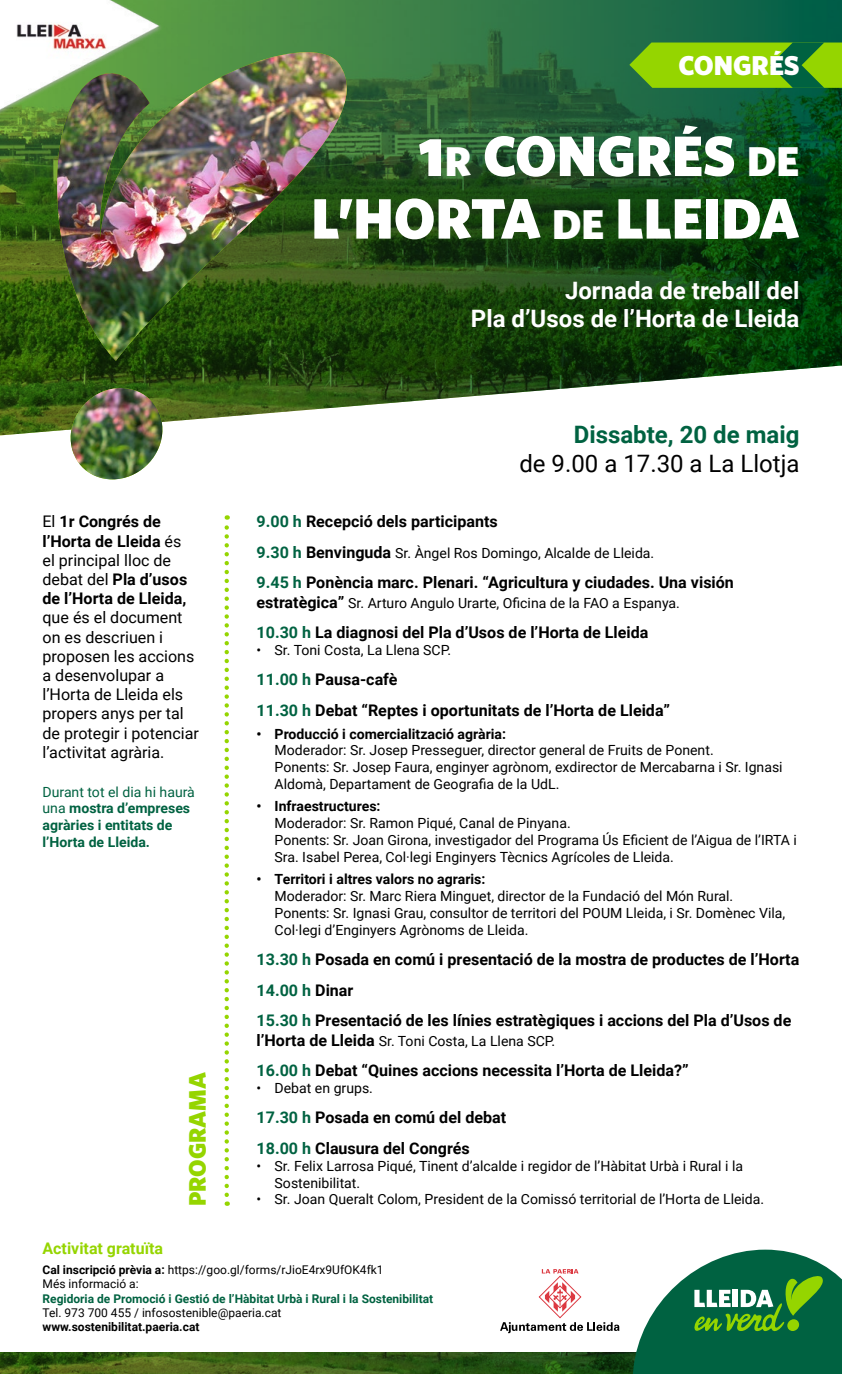
<style>
.page{position:relative;width:842px;height:1374px;background:#fff}
.page>*{position:absolute;margin:0;border:0;box-sizing:border-box;transform-origin:0 0}
.t1{font:57.1px/62.6px "Whitney Black SC";color:#fff;text-align:right}
.t2{font:27.4px "Whitney Black SC";color:#fff}
.t3{font:700 24px/28.8px "Roboto";color:#fff;text-align:right}
.t4{font:24px "Roboto";color:#000}
.t5{font:700 24px "Roboto";color:#006241}
.t6{font:24px "Whitney Black SC";color:#95d500}
.t7{font:700 16px/30.5px "Roboto";color:#000}
.t8{font:16px/19.2px "Roboto";color:#000}
.t9{font:700 16px "Roboto";color:#95d500}
.t10{font:14px/16.8px "Roboto";color:#000}
.t11{font:700 14px "Roboto";color:#000}
.t12{font:700 14px/16.8px "Roboto";color:#006241}
.t13{font:12px/14.4px "Roboto";color:#000}
.t14{font:700 12px "Roboto";color:#006241}
.t15{font:700 12px "Roboto";color:#000}
.s1{font-size:69.6px}
.s2{font-size:41.8px}
.s3{font-weight:400}
.s4{color:#006241}
.s5{font-weight:700;font-size:16px;color:#006241}
.s6{font-weight:700;font-size:16px}
.s7{font-weight:700}
</style>
<div class="page">
<img style="left:0;top:0;width:842px;height:435px">
<svg style="left:52px;top:24px;width:339px;height:337px;background:#35672a"></svg>
<img style="left:56px;top:52px;width:292px;height:309px">
<svg style="left:69px;top:388px;width:95px;height:47px"></svg>
<img style="left:70px;top:388px;width:93px;height:91px">
<img style="left:0;top:1352px;width:633px;height:22px">
<svg style="left:500px;top:1269px;width:119px;height:64px"></svg>
<svg style="left:633px;top:1249px;width:209px;height:125px"></svg>
<svg style="left:629px;top:43px;width:213px;height:45px;background:#78be0d"></svg>
<img style="left:0;top:0;width:172px;height:123px">
<svg style="left:225px;top:515px;width:4px;height:680px"></svg>
<h2 class="t2" style="left:678px;top:49px;width:122px">CONGRÉS</h2>
<h1 class="t1" style="left:311px;top:123px;width:490px"><span class="s1">1</span><span class="s2">R</span> CONGRÉS <span class="s2">DE<br></span>L’HORTA <span class="s2">DE</span> LLEIDA</h1>
<h3 class="t3" style="left:471px;top:275px;width:330px">Jornada de treball del<br>Pla d’Usos de l’Horta de Lleida</h3>
<p class="t7" style="left:43px;top:511px;width:146px;line-height:19.2px"><span class="s3">El</span> 1r Congrés de l’Horta de Lleida <span class="s3">és el principal lloc de debat del</span> Pla d’usos de l’Horta de Lleida,</p>
<p class="t8" style="left:43px;top:607px;width:158px">que és el document on es descriuen i proposen les accions a desenvolupar a l’Horta de Lleida els propers anys per tal de protegir i potenciar l’activitat agrària.</p>
<p class="t12" style="left:43px;top:783px;width:154px"><span class="s3">Durant tot el dia hi haurà una</span> mostra d’empreses agràries i entitats de l’Horta de Lleida.</p>
<h3 class="t6" style="left:183px;top:1206px;width:135px;rotate:-90deg">PROGRAMA</h3>
<h3 class="t5" style="left:574px;top:418px;width:227px">Dissabte, 20 de maig</h3>
<h3 class="t4" style="left:519px;top:447px;width:282px">de 9.00 a 17.30 a La Llotja</h3>
<p class="t7" style="left:257px;top:506px;width:243px"><span class="s4">9.00 h</span> Recepció dels participants</p>
<p class="t10" style="left:257px;top:544px;width:399px"><span class="s5">9.30 h</span> <span class="s6">Benvinguda</span> Sr. Àngel Ros Domingo, Alcalde de Lleida.</p>
<p class="t7" style="left:257px;top:567px;width:479px"><span class="s4">9.45 h</span> Ponència marc. Plenari. “Agricultura y ciudades. Una visión</p>
<p class="t10" style="left:257px;top:594px;width:425px"><span class="s6">estratègica”</span> Sr. Arturo Angulo Urarte, Oficina de la FAO a Espanya.</p>
<p class="t7" style="left:257px;top:617px;width:393px"><span class="s4">10.30 h</span> La diagnosi del Pla d’Usos de l’Horta de Lleida</p>
<p class="t10" style="left:257px;top:641px;width:196px">• Sr. Toni Costa, La Llena SCP.</p>
<p class="t7" style="left:257px;top:664px;width:415px"><span class="s4">11.00 h</span> Pausa-cafè<br><span class="s4">11.30 h</span> Debat “Reptes i oportunitats de l’Horta de Lleida”</p>
<p class="t11" style="left:257px;top:724px;width:251px">• Producció i comercialització agrària:</p>
<p class="t10" style="left:275px;top:741px;width:510px">Moderador: Sr. Josep Presseguer, director general de Fruits de Ponent.<br>Ponents: Sr. Josep Faura, enginyer agrònom, exdirector de Mercabarna i Sr. Ignasi<br>Aldomà, Departament de Geografia de la UdL.</p>
<p class="t11" style="left:257px;top:796px;width:125px">• Infraestructures:</p>
<p class="t10" style="left:275px;top:814px;width:524px">Moderador: Sr. Ramon Piqué, Canal de Pinyana.<br>Ponents: Sr. Joan Girona, investigador del Programa Ús Eficient de l’Aigua de l’IRTA i<br>Sra. Isabel Perea, Col·legi Enginyers Tècnics Agrícoles de Lleida.</p>
<p class="t11" style="left:257px;top:869px;width:230px">• Territori i altres valors no agraris:</p>
<p class="t10" style="left:275px;top:887px;width:512px">Moderador: Sr. Marc Riera Minguet, director de la Fundació del Món Rural.<br>Ponents: Sr. Ignasi Grau, consultor de territori del POUM Lleida, i Sr. Domènec Vila,<br>Col·legi d’Enginyers Agrònoms de Lleida.</p>
<p class="t7" style="left:257px;top:944px;width:544px"><span class="s4">13.30 h</span> Posada en comú i presentació de la mostra de productes de l’Horta<br><span class="s4">14.00 h</span> Dinar<br><span class="s4">15.30 h</span> Presentació de les línies estratègiques i accions del Pla d’Usos de</p>
<p class="t10" style="left:257px;top:1031px;width:300px"><span class="s6">l’Horta de Lleida</span> Sr. Toni Costa, La Llena SCP.</p>
<p class="t7" style="left:257px;top:1054px;width:434px"><span class="s4">16.00 h</span> Debat “Quines accions necessita l’Horta de Lleida?”</p>
<p class="t10" style="left:257px;top:1079px;width:118px">• Debat en grups.</p>
<p class="t7" style="left:257px;top:1102px;width:251px"><span class="s4">17.30 h</span> Posada en comú del debat<br><span class="s4">18.00 h</span> Clausura del Congrés</p>
<p class="t10" style="left:275px;top:1157px;width:470px;text-indent:-18px">• Sr. Felix Larrosa Piqué, Tinent d’alcalde i regidor de l’Hàbitat Urbà i Rural i la<br>Sostenibilitat.</p>
<p class="t10" style="left:257px;top:1190px;width:509px">• Sr. Joan Queralt Colom, President de la Comissó territorial de l’Horta de Lleida.</p>
<p class="t9" style="left:43px;top:1237px;width:122px">Activitat gratuïta</p>
<p class="t13" style="left:43px;top:1262px;width:343px"><span class="s7">Cal inscripció prèvia a:</span> https://goo.gl/forms/rJioE4rx9UfOK4fk1<br>Més informació a:</p>
<p class="t14" style="left:43px;top:1290px;width:392px">Regidoria de Promoció i Gestió de l’Hàbitat Urbà i Rural i la Sostenibilitat</p>
<p class="t13" style="left:43px;top:1305px;width:240px">Tel. 973 700 455 / infosostenible@paeria.cat</p>
<p class="t15" style="left:43px;top:1319px;width:159px">www.sostenibilitat.paeria.cat</p>
</div>
